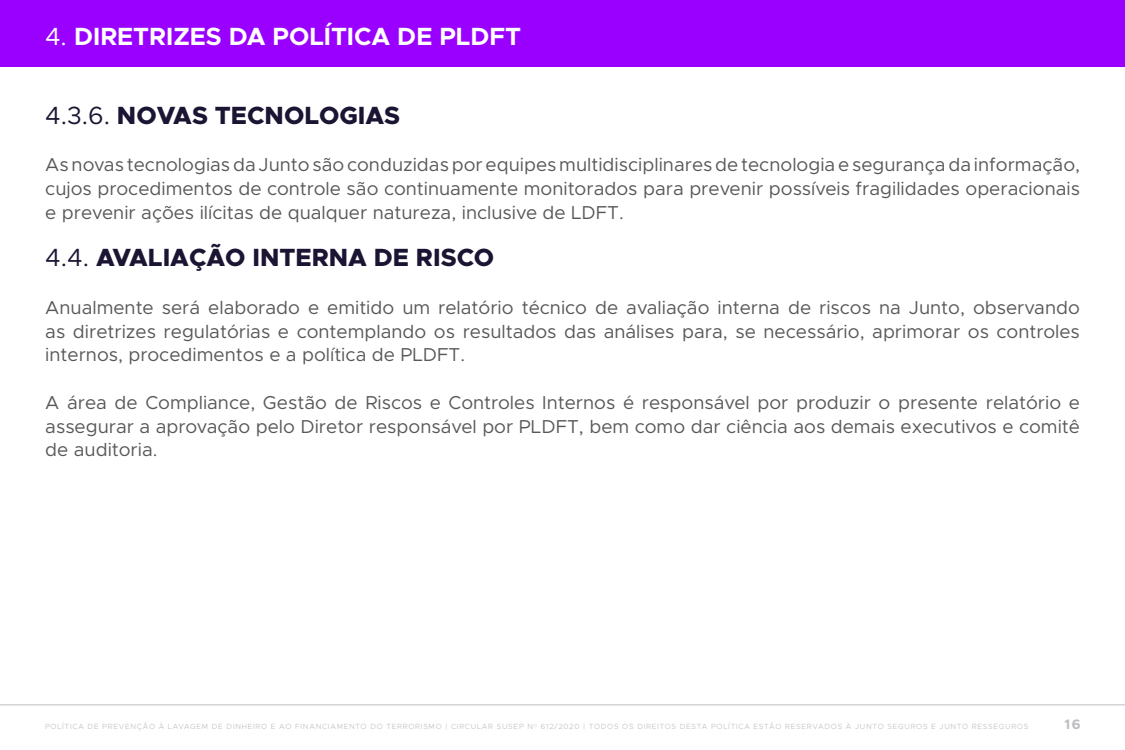
<style>
.page{position:relative;width:1125px;height:750px;background:#fff}
.page>*{position:absolute;margin:0;border:0;box-sizing:border-box;transform-origin:0 0}
.t1{font:800 25px "Metropolis";color:#1c1433}
.t2{font:700 25px "Metropolis";color:#fff}
.t3{font:18.75px/23.8px "Metropolis";color:#57585a;text-align:justify}
.t4{font:700 13.75px "Metropolis";color:#bcbdc0}
.t5{font:300 7.5px "Metropolis";letter-spacing:.1em;color:#bcbdc0}
.s1{font-weight:400}
</style>
<div class="page">
<hr style="left:0;top:705px;width:1125px;height:1px;background:#bcbdc0">
<div style="left:0;top:0;width:1125px;height:66px;background:#90f"></div>
<p class="t2" style="left:45px;top:20px;width:478px"><span class="s1">4.</span> DIRETRIZES DA POLÍTICA DE PLDFT</p>
<p class="t1" style="left:45px;top:99px;width:356px"><span class="s1">4.3.6.</span> NOVAS TECNOLOGIAS</p>
<p class="t3" style="left:45px;top:153px;width:1036px">As novas tecnologias da Junto são conduzidas por equipes multidisciplinares de tecnologia e segurança da informação, cujos procedimentos de controle são continuamente monitorados para prevenir possíveis fragilidades operacionais e prevenir ações ilícitas de qualquer natureza, inclusive de LDFT.</p>
<p class="t1" style="left:45px;top:242px;width:450px"><span class="s1">4.4.</span> AVALIAÇÃO INTERNA DE RISCO</p>
<p class="t3" style="left:45px;top:295px;width:1036px">Anualmente será elaborado e emitido um relatório técnico de avaliação interna de riscos na Junto, observando as diretrizes regulatórias e contemplando os resultados das análises para, se necessário, aprimorar os controles internos, procedimentos e a política de PLDFT.</p>
<p class="t3" style="left:45px;top:390px;width:1036px">A área de Compliance, Gestão de Riscos e Controles Internos é responsável por produzir o presente relatório e assegurar a aprovação pelo Diretor responsável por PLDFT, bem como dar ciência aos demais executivos e comitê de auditoria.</p>
<p class="t5" style="left:45px;top:722px;width:985px">POLÍTICA DE PREVENÇÃO À LAVAGEM DE DINHEIRO E AO FINANCIAMENTO DO TERRORISMO | CIRCULAR SUSEP N<sup>O</sup> 612/2020 | TODOS OS DIREITOS DESTA POLÍTICA ESTÃO RESERVADOS À JUNTO SEGUROS E JUNTO RESSEGUROS</p>
<p class="t4" style="left:1065px;top:716px;width:17px">16</p>
</div>
